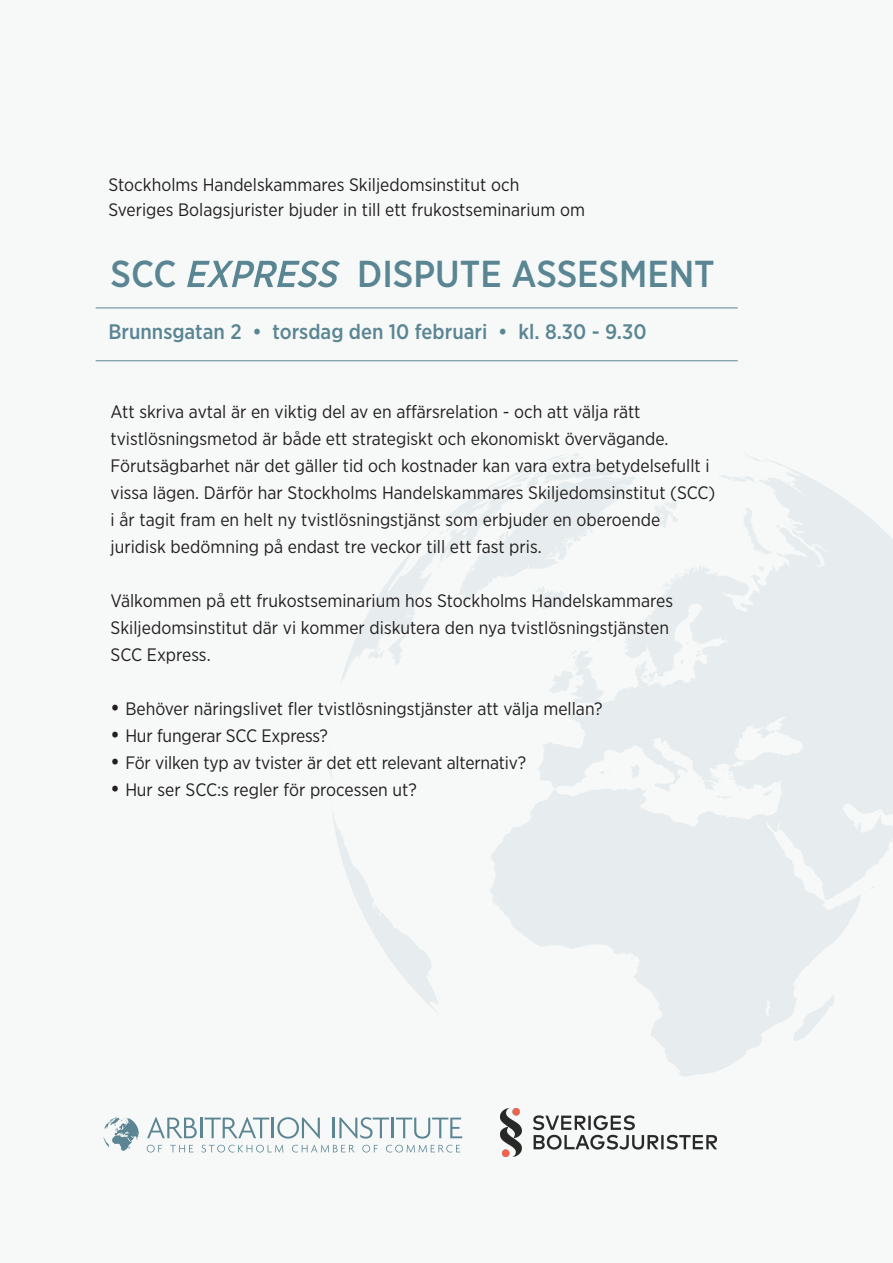
<style>
.page{position:relative;width:893px;height:1263px;background:#f7f9f9}
.page>*{position:absolute;margin:0;border:0;box-sizing:border-box;transform-origin:0 0}
.t1{font:500 37.5px "Gotham Narrow";color:#5a8593}
.t2{font:500 21px "Gotham Narrow";color:#5a8593}
.t3{font:18px/27px "Gotham Narrow";color:#231f20}
.s1{font-weight:500;font-size:21px}
</style>
<div class="page">
<svg style="left:330px;top:453px;width:563px;height:624px"></svg>
<img style="left:500px;top:1108px;width:216px;height:49px">
<svg style="left:187px;top:260px;width:153px;height:27px"></svg>
<hr style="left:96px;top:308px;width:642px;height:1px;background:#5a8593">
<hr style="left:96px;top:360px;width:642px;height:1px;background:#5a8593">
<svg style="left:147px;top:1117px;width:50px;height:21px"></svg>
<hr style="left:200px;top:1117px;width:2px;height:21px;background:#5b8592">
<svg style="left:204px;top:1117px;width:65px;height:21px"></svg>
<hr style="left:272px;top:1117px;width:2px;height:21px;background:#5b8592">
<svg style="left:277px;top:1117px;width:43px;height:22px"></svg>
<hr style="left:333px;top:1117px;width:2px;height:21px;background:#5b8592">
<svg style="left:339px;top:1117px;width:50px;height:22px"></svg>
<hr style="left:391px;top:1117px;width:3px;height:21px;background:#5b8592">
<svg style="left:396px;top:1117px;width:66px;height:21px"></svg>
<svg style="left:147px;top:1145px;width:15px;height:7px"></svg>
<svg style="left:170px;top:1145px;width:23px;height:7px"></svg>
<svg style="left:201px;top:1145px;width:82px;height:7px"></svg>
<svg style="left:292px;top:1145px;width:62px;height:7px"></svg>
<svg style="left:362px;top:1145px;width:16px;height:7px"></svg>
<svg style="left:386px;top:1145px;width:74px;height:7px"></svg>
<svg style="left:103px;top:1117px;width:36px;height:34px"></svg>
<p class="t3" style="left:108px;top:172px;width:478px;line-height:25.2px">Stockholms Handelskammares Skiljedomsinstitut och<br>Sveriges Bolagsjurister bjuder in till ett frukostseminarium om</p>
<p class="t1" style="left:111px;top:250px;width:68px">SCC</p>
<p class="t1" style="left:357px;top:250px;width:359px">DISPUTE ASSESMENT</p>
<p class="t2" style="left:108px;top:318px;width:540px">Brunnsgatan 2 • torsdag den 10 februari • kl. 8.30 - 9.30</p>
<p class="t3" style="left:111px;top:398px;width:531px">Att skriva avtal är en viktig del av en affärsrelation - och att välja rätt</p>
<p class="t3" style="left:111px;top:425px;width:606px">tvistlösningsmetod är både ett strategiskt och ekonomiskt övervägande.<br>Förutsägbarhet när det gäller tid och kostnader kan vara extra betydelsefullt i vissa lägen. Därför har Stockholms Handelskammares Skiljedomsinstitut (SCC) i år tagit fram en helt ny tvistlösningstjänst som erbjuder en oberoende</p>
<p class="t3" style="left:111px;top:533px;width:433px">juridisk bedömning på endast tre veckor till ett fast pris.</p>
<p class="t3" style="left:111px;top:587px;width:564px">Välkommen på ett frukostseminarium hos Stockholms Handelskammares</p>
<p class="t3" style="left:111px;top:614px;width:560px">Skiljedomsinstitut där vi kommer diskutera den nya tvistlösningstjänsten</p>
<p class="t3" style="left:111px;top:641px;width:102px">SCC Express.</p>
<p class="t3" style="left:111px;top:695px;width:494px"><span class="s1">•</span> Behöver näringslivet fler tvistlösningstjänster att välja mellan?</p>
<p class="t3" style="left:111px;top:722px;width:219px"><span class="s1">•</span> Hur fungerar SCC Express?</p>
<p class="t3" style="left:111px;top:749px;width:417px"><span class="s1">•</span> För vilken typ av tvister är det ett relevant alternativ?</p>
<p class="t3" style="left:111px;top:776px;width:308px"><span class="s1">•</span> Hur ser SCC:s regler för processen ut?</p>
</div>
